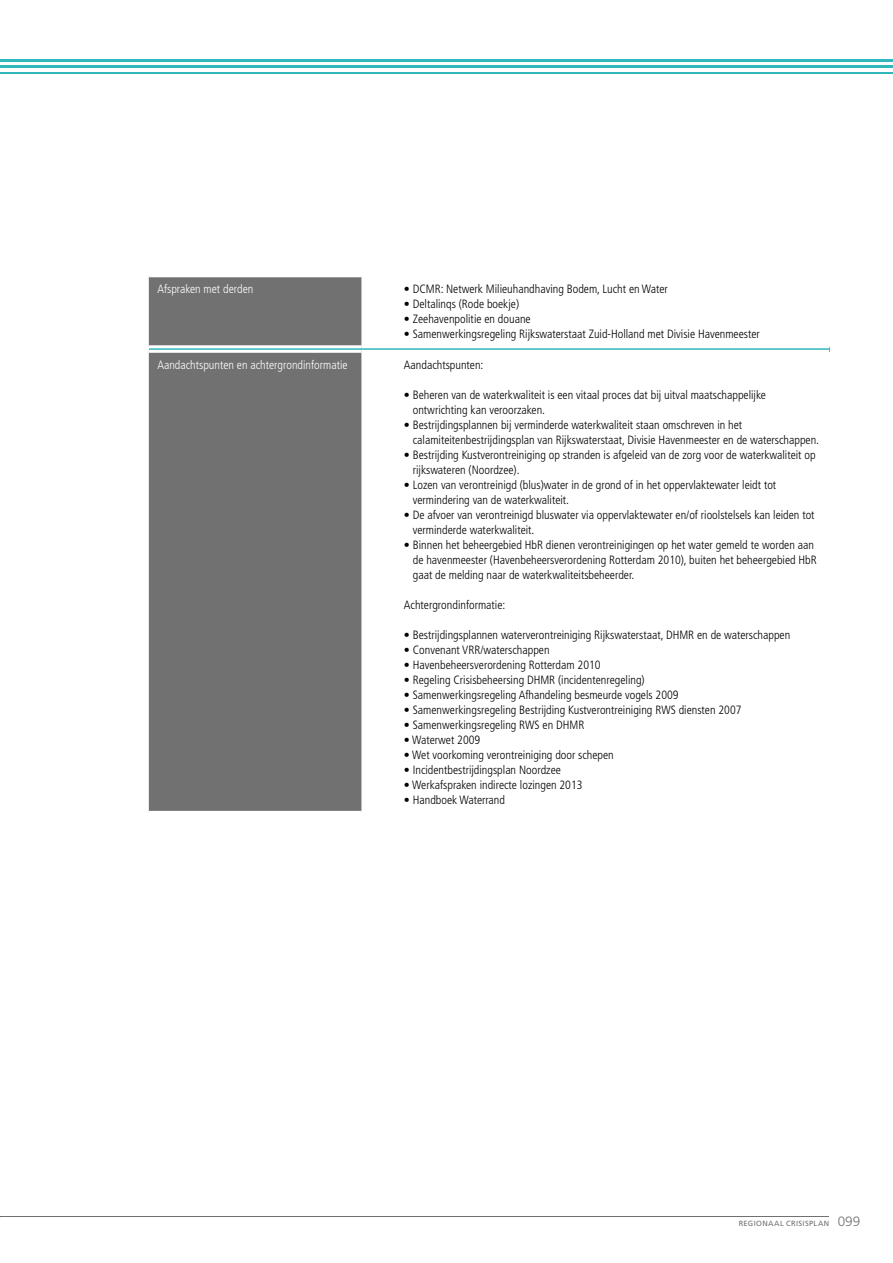
<style>
.page{position:relative;width:893px;height:1263px;background:#fff}
.page>*{position:absolute;margin:0;border:0;box-sizing:border-box;transform-origin:0 0}
.t1{font:300 condensed 12px/15px "Frutiger LT Std";color:#000}
.t2{font:300 condensed 12px "Frutiger LT Std";color:#fff}
.t3{font:7.5px "Frutiger LT Std";letter-spacing:.05em;color:#717171}
.s1{font-weight:300;font-size:13.5px}
</style>
<div class="page">
<hr style="left:0;top:1216px;width:828px;height:1px;background:#717171">
<hr style="left:0;top:66px;width:893px;height:2px;background:#2fb7bc">
<hr style="left:0;top:60px;width:893px;height:2px;background:#2fb7bc">
<div style="left:149px;top:277px;width:212px;height:534px;background:#717171"></div>
<svg style="left:149px;top:348px;width:680px;height:2px"></svg>
<hr style="left:149px;top:345px;width:212px;height:3px;background:#fff">
<hr style="left:149px;top:350px;width:212px;height:3px;background:#fff">
<hr style="left:0;top:72px;width:893px;height:2px;background:#2fb7bc">
<p class="t2" style="left:157px;top:282px;width:98px">Afspraken met derden</p>
<p class="t1" style="left:404px;top:282px;width:265px">• DCMR: Netwerk Milieuhandhaving Bodem, Lucht en Water</p>
<p class="t1" style="left:404px;top:297px;width:117px">• Deltalinqs (Rode boekje)</p>
<p class="t1" style="left:404px;top:312px;width:128px">• Zeehavenpolitie en douane</p>
<p class="t1" style="left:404px;top:327px;width:357px">• Samenwerkingsregeling Rijkswaterstaat Zuid-Holland met Divisie Havenmeester</p>
<p class="t2" style="left:157px;top:358px;width:192px">Aandachtspunten en achtergrondinformatie</p>
<p class="t1" style="left:404px;top:357px;width:81px">Aandachtspunten:</p>
<p class="t1" style="left:413px;top:387px;width:354px;text-indent:-9px">• Beheren van de waterkwaliteit is een vitaal proces dat bij uitval maatschappelijke ontwrichting kan veroorzaken.</p>
<p class="t1" style="left:413px;top:417px;width:408px;text-indent:-9px">• Bestrijdingsplannen bij verminderde waterkwaliteit staan omschreven in het calamiteitenbestrijdingsplan van Rijkswaterstaat, Divisie Havenmeester en de waterschappen.</p>
<p class="t1" style="left:413px;top:447px;width:404px;text-indent:-9px">• Bestrijding Kustverontreiniging op stranden is afgeleid van de zorg voor de waterkwaliteit op rijkswateren (Noordzee).</p>
<p class="t1" style="left:413px;top:477px;width:365px;text-indent:-9px">• Lozen van verontreinigd (blus)water in de grond of in het oppervlaktewater leidt tot vermindering van de waterkwaliteit.</p>
<p class="t1" style="left:413px;top:507px;width:403px;text-indent:-9px">• De afvoer van verontreinigd bluswater via oppervlaktewater en/of rioolstelsels kan leiden tot verminderde waterkwaliteit.</p>
<p class="t1" style="left:413px;top:537px;width:405px;text-indent:-9px">• Binnen het beheergebied HbR dienen verontreinigingen op het water gemeld te worden aan de havenmeester (Havenbeheersverordening Rotterdam 2010), buiten het beheergebied HbR gaat de melding naar de waterkwaliteitsbeheerder.</p>
<p class="t1" style="left:404px;top:597px;width:103px">Achtergrondinformatie:</p>
<p class="t1" style="left:404px;top:627px;width:388px">• Bestrijdingsplannen waterverontreiniging Rijkswaterstaat, DHMR en de waterschappen</p>
<p class="t1" style="left:404px;top:642px;width:147px">• Convenant VRR/waterschappen</p>
<p class="t1" style="left:404px;top:657px;width:198px">• Havenbeheersverordening Rotterdam 2010</p>
<p class="t1" style="left:404px;top:672px;width:242px">• Regeling Crisisbeheersing DHMR (incidentenregeling)</p>
<p class="t1" style="left:404px;top:687px;width:276px">• Samenwerkingsregeling Afhandeling besmeurde vogels 2009</p>
<p class="t1" style="left:404px;top:702px;width:339px">• Samenwerkingsregeling Bestrijding Kustverontreiniging RWS diensten 2007</p>
<p class="t1" style="left:404px;top:717px;width:182px">• Samenwerkingsregeling RWS en DHMR</p>
<p class="t1" style="left:404px;top:732px;width:78px">• Waterwet 2009</p>
<p class="t1" style="left:404px;top:747px;width:211px">• Wet voorkoming verontreiniging door schepen</p>
<p class="t1" style="left:404px;top:762px;width:158px">• Incidentbestrijdingsplan Noordzee</p>
<p class="t1" style="left:404px;top:777px;width:180px">• Werkafspraken indirecte lozingen 2013</p>
<p class="t1" style="left:404px;top:792px;width:103px">• Handboek Waterrand</p>
<p class="t3" style="left:739px;top:1219px;width:123px">REGIONAAL CRISISPLAN <span class="s1">099</span></p>
</div>
